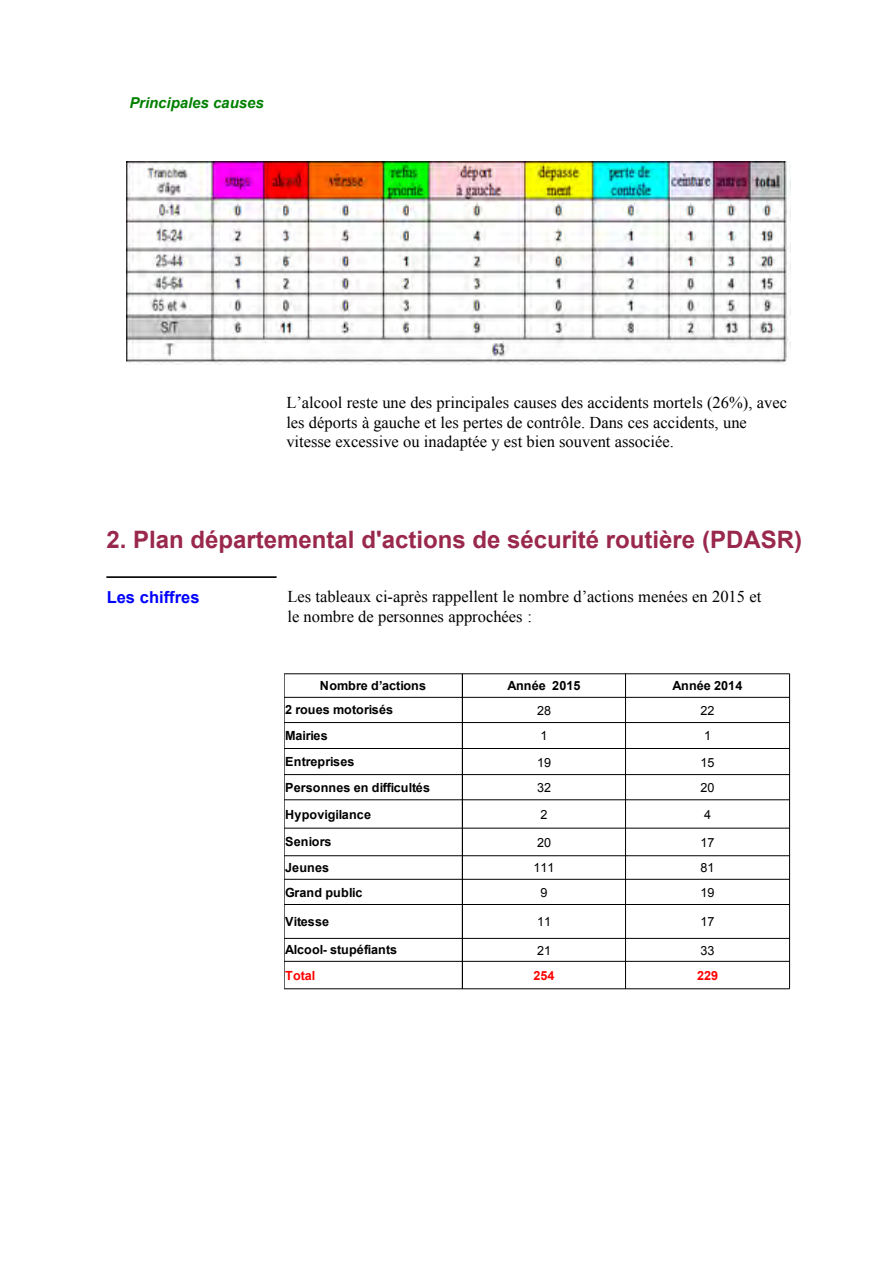
<style>
.page{position:relative;width:893px;height:1263px;background:#fff}
.page>*{position:absolute;margin:0;border:0;box-sizing:border-box;transform-origin:0 0}
.t1{font:700 24px "Arial";color:#99284c}
.t2{font:16.5px/19.5px "Times New Roman";color:#000}
.t3{font:700 16.5px "Arial";color:#00f}
.t4{font:italic 700 15px "Arial";letter-spacing:-.005em;color:#008000}
.t5{font:700 12.6px "Arial";letter-spacing:.005em;color:#000}
.t6{font:12.6px "Arial";letter-spacing:.005em;color:#000}
.t7{font:700 12.6px "Arial";letter-spacing:.005em;color:#f00}
.t8{font:700 12.6px "Arial";letter-spacing:-.02em;color:#000}
</style>
<div class="page">
<svg style="left:106px;top:576px;width:170px;height:2px"></svg>
<img style="left:127px;top:162px;width:663px;height:201px">
<hr style="left:284px;top:674px;width:178px;height:1px;background:#000">
<hr style="left:462px;top:674px;width:327px;height:1px;background:#000">
<hr style="left:284px;top:697px;width:178px;height:1px;background:#000">
<hr style="left:462px;top:697px;width:327px;height:1px;background:#000">
<hr style="left:284px;top:722px;width:178px;height:1px;background:#000">
<hr style="left:462px;top:722px;width:327px;height:1px;background:#000">
<hr style="left:284px;top:748px;width:178px;height:1px;background:#000">
<hr style="left:462px;top:748px;width:327px;height:1px;background:#000">
<hr style="left:284px;top:774px;width:178px;height:1px;background:#000">
<hr style="left:462px;top:774px;width:327px;height:1px;background:#000">
<hr style="left:284px;top:800px;width:178px;height:1px;background:#000">
<hr style="left:462px;top:800px;width:327px;height:1px;background:#000">
<hr style="left:284px;top:828px;width:178px;height:1px;background:#000">
<hr style="left:462px;top:828px;width:327px;height:1px;background:#000">
<hr style="left:284px;top:855px;width:178px;height:1px;background:#000">
<hr style="left:462px;top:855px;width:327px;height:1px;background:#000">
<hr style="left:284px;top:879px;width:178px;height:1px;background:#000">
<hr style="left:462px;top:879px;width:327px;height:1px;background:#000">
<hr style="left:284px;top:904px;width:178px;height:1px;background:#000">
<hr style="left:462px;top:904px;width:327px;height:1px;background:#000">
<hr style="left:284px;top:938px;width:178px;height:1px;background:#000">
<hr style="left:462px;top:938px;width:327px;height:1px;background:#000">
<hr style="left:284px;top:961px;width:178px;height:1px;background:#000">
<hr style="left:462px;top:961px;width:327px;height:1px;background:#000">
<hr style="left:284px;top:989px;width:178px;height:1px;background:#000">
<hr style="left:462px;top:989px;width:327px;height:1px;background:#000">
<hr style="left:284px;top:674px;width:1px;height:315px;background:#000">
<hr style="left:462px;top:674px;width:1px;height:315px;background:#000">
<hr style="left:625px;top:674px;width:1px;height:315px;background:#000">
<hr style="left:789px;top:674px;width:1px;height:315px;background:#000">
<p class="t4" style="left:129px;top:94px;width:136px">Principales causes</p>
<p class="t2" style="left:286px;top:393px;width:502px">L’alcool reste une des principales causes des accidents mortels (26%), avec les déports à gauche et les pertes de contrôle. Dans ces accidents, une vitesse excessive ou inadaptée y est bien souvent associée.</p>
<h1 class="t1" style="left:106px;top:527px;width:697px">2. Plan départemental d'actions de sécurité routière (PDASR)</h1>
<p class="t3" style="left:107px;top:588px;width:94px">Les chiffres</p>
<p class="t2" style="left:287px;top:587px;width:475px">Les tableaux ci-après rappellent le nombre d’actions menées en 2015 et le nombre de personnes approchées :</p>
<p class="t5" style="left:320px;top:678px;width:108px">Nombre d’actions</p>
<p class="t5" style="left:507px;top:678px;width:75px">Année 2015</p>
<p class="t5" style="left:672px;top:678px;width:71px">Année 2014</p>
<p class="t5" style="left:285px;top:703px;width:109px">2 roues motorisés</p>
<p class="t6" style="left:537px;top:703px;width:16px">28</p>
<p class="t6" style="left:700px;top:703px;width:16px">22</p>
<p class="t8" style="left:285px;top:729px;width:44px">Mairies</p>
<p class="t6" style="left:540px;top:729px;width:9px">1</p>
<p class="t6" style="left:704px;top:729px;width:9px">1</p>
<p class="t5" style="left:285px;top:755px;width:71px">Entreprises</p>
<p class="t6" style="left:537px;top:755px;width:16px">19</p>
<p class="t6" style="left:700px;top:755px;width:16px">15</p>
<p class="t5" style="left:285px;top:780px;width:146px">Personnes en difficultés</p>
<p class="t6" style="left:537px;top:781px;width:16px">32</p>
<p class="t6" style="left:700px;top:781px;width:16px">20</p>
<p class="t5" style="left:285px;top:807px;width:87px">Hypovigilance</p>
<p class="t6" style="left:540px;top:808px;width:9px">2</p>
<p class="t6" style="left:704px;top:808px;width:9px">4</p>
<p class="t5" style="left:285px;top:835px;width:48px">Seniors</p>
<p class="t6" style="left:537px;top:835px;width:16px">20</p>
<p class="t6" style="left:700px;top:835px;width:16px">17</p>
<p class="t5" style="left:285px;top:861px;width:46px">Jeunes</p>
<p class="t6" style="left:533px;top:861px;width:23px">111</p>
<p class="t6" style="left:700px;top:861px;width:16px">81</p>
<p class="t5" style="left:285px;top:885px;width:79px">Grand public</p>
<p class="t6" style="left:540px;top:886px;width:9px">9</p>
<p class="t6" style="left:700px;top:886px;width:16px">19</p>
<p class="t5" style="left:285px;top:915px;width:46px">Vitesse</p>
<p class="t6" style="left:537px;top:915px;width:16px">11</p>
<p class="t6" style="left:700px;top:915px;width:16px">17</p>
<p class="t5" style="left:285px;top:943px;width:113px">Alcool- stupéfiants</p>
<p class="t6" style="left:537px;top:943px;width:16px">21</p>
<p class="t6" style="left:700px;top:943px;width:16px">33</p>
<p class="t7" style="left:285px;top:968px;width:32px">Total</p>
<p class="t7" style="left:533px;top:968px;width:23px">254</p>
<p class="t7" style="left:697px;top:968px;width:23px">229</p>
</div>
